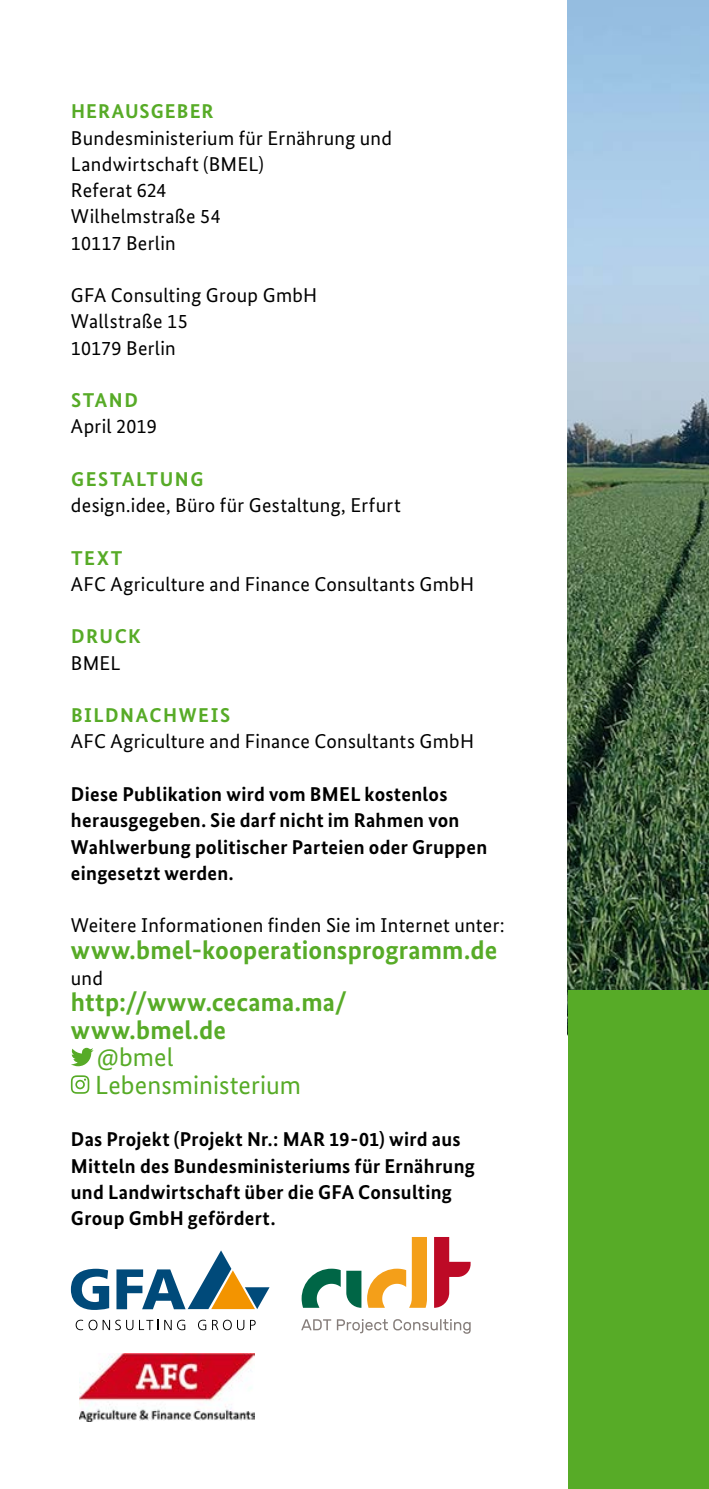
<style>
.page{position:relative;width:709px;height:1489px;background:#fff}
.page>*{position:absolute;margin:0;border:0;box-sizing:border-box;transform-origin:0 0}
.t1{font:700 26.25px "Bundes Sans";letter-spacing:.005em;color:#57ab27}
.t2{font:26.25px "Bundes Sans";letter-spacing:.005em;color:#57ab27}
.t3{font:20px/26.2px "Bundes Sans";letter-spacing:.015em;color:#000}
.t4{font:700 20px/26.2px "Bundes Sans";letter-spacing:.015em;color:#000}
.t5{font:700 20px "Bundes Sans";letter-spacing:.08em;color:#57ab27}
.t6{font:700 20px "Bundes Sans";letter-spacing:.055em;color:#57ab27}
</style>
<div class="page">
<svg style="left:71px;top:1047px;width:23px;height:19px"></svg>
<svg style="left:71px;top:1075px;width:18px;height:18px"></svg>
<svg style="left:76px;top:1319px;width:21px;height:11px"></svg>
<svg style="left:103px;top:1319px;width:30px;height:11px"></svg>
<svg style="left:139px;top:1319px;width:46px;height:11px"></svg>
<svg style="left:198px;top:1319px;width:8px;height:11px"></svg>
<svg style="left:212px;top:1319px;width:32px;height:11px"></svg>
<svg style="left:250px;top:1319px;width:6px;height:10px"></svg>
<svg style="left:71px;top:1250px;width:198px;height:59px"></svg>
<img style="left:79px;top:1353px;width:175px;height:68px">
<svg style="left:434px;top:1237px;width:36px;height:70px"></svg>
<svg style="left:301px;top:1268px;width:60px;height:39px"></svg>
<svg style="left:367px;top:1237px;width:60px;height:70px"></svg>
<svg style="left:301px;top:1319px;width:30px;height:11px"></svg>
<svg style="left:337px;top:1319px;width:133px;height:14px"></svg>
<img style="left:568px;top:0;width:140px;height:990px">
<div style="left:568px;top:990px;width:140px;height:498px;background:#57ab27"></div>
<h1 class="t6" style="left:71px;top:99px;width:144px">HERAUSGEBER</h1>
<p class="t3" style="left:71px;top:124px;width:323px">Bundesministerium für Ernährung und<br>Landwirtschaft (BMEL)</p>
<p class="t3" style="left:71px;top:177px;width:97px">Referat 624</p>
<p class="t3" style="left:71px;top:203px;width:151px">Wilhelmstraße 54</p>
<p class="t3" style="left:71px;top:229px;width:106px">10117 Berlin</p>
<p class="t3" style="left:71px;top:282px;width:248px">GFA Consulting Group GmbH</p>
<p class="t3" style="left:71px;top:308px;width:118px">Wallstraße 15</p>
<p class="t3" style="left:71px;top:334px;width:106px">10179 Berlin</p>
<h2 class="t5" style="left:71px;top:388px;width:68px">STAND</h2>
<p class="t3" style="left:71px;top:413px;width:87px">April 2019</p>
<h2 class="t5" style="left:71px;top:467px;width:134px">GESTALTUNG</h2>
<p class="t3" style="left:71px;top:492px;width:331px">design.idee, Büro für Gestaltung, Erfurt</p>
<h2 class="t5" style="left:71px;top:545px;width:53px">TEXT</h2>
<p class="t3" style="left:71px;top:570px;width:404px">AFC Agriculture and Finance Consultants GmbH</p>
<h2 class="t5" style="left:71px;top:624px;width:71px">DRUCK</h2>
<p class="t3" style="left:71px;top:649px;width:51px">BMEL</p>
<h2 class="t5" style="left:71px;top:703px;width:161px">BILDNACHWEIS</h2>
<p class="t3" style="left:71px;top:728px;width:404px">AFC Agriculture and Finance Consultants GmbH</p>
<p class="t4" style="left:71px;top:780px;width:418px">Diese Publikation wird vom BMEL kostenlos herausgegeben. Sie darf nicht im Rahmen von Wahlwerbung politischer Parteien oder Gruppen eingesetzt werden.</p>
<p class="t3" style="left:71px;top:912px;width:435px">Weitere Informationen finden Sie im Internet unter:</p>
<p class="t1" style="left:71px;top:933px;width:428px">www.bmel-kooperationsprogramm.de</p>
<p class="t3" style="left:71px;top:964px;width:34px">und</p>
<p class="t1" style="left:71px;top:986px;width:277px">http://www.cecama.ma/</p>
<p class="t1" style="left:71px;top:1013px;width:157px">www.bmel.de</p>
<p class="t2" style="left:97px;top:1041px;width:78px">@bmel</p>
<p class="t2" style="left:95px;top:1068px;width:207px">Lebensministerium</p>
<p class="t4" style="left:71px;top:1126px;width:405px">Das Projekt (Projekt Nr.: MAR 19-01) wird aus Mitteln des Bundesministeriums für Ernährung und Landwirtschaft über die GFA Consulting Group GmbH gefördert.</p>
</div>
